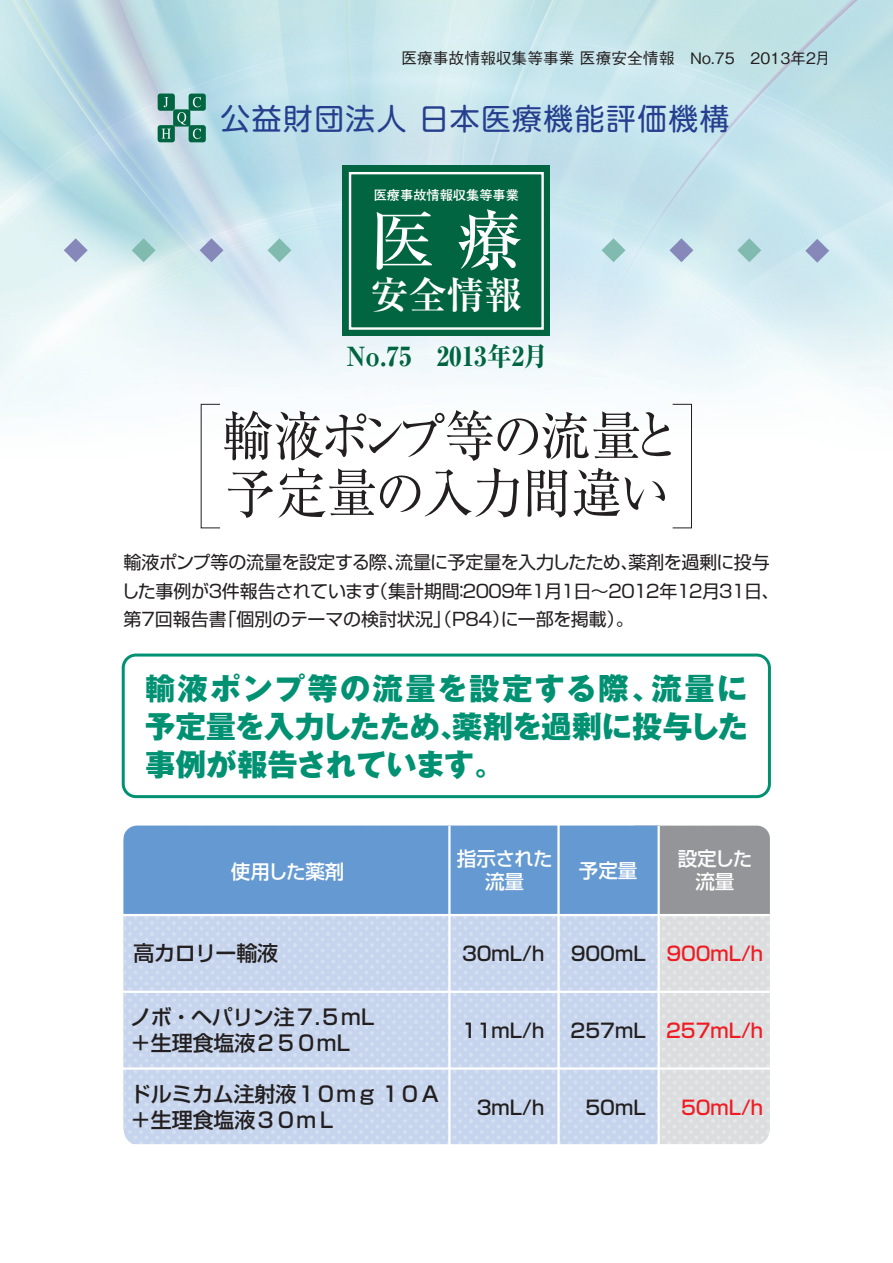
<style>
.page{position:relative;width:893px;height:1263px;background:#fff}
.page>*{position:absolute;margin:0;border:0;box-sizing:border-box;transform-origin:0 0}
.t1{font:65.4px "Ryumin Pro Medium 90 msp RKSJ H";color:#fff}
.t2{font:54px/57px "Ryumin Pro Regular 90 msp RKSJ H";letter-spacing:-.055em;color:#231f20;scale:.94 1}
.t3{font:37.95px "Ryumin Pro Bold 90 msp RKSJ H";color:#fff}
.t4{font:30.3px/37.8px "Gothic MB101 Pro Heavy 90 msp RKSJ H";letter-spacing:.005em;color:#009173;text-align:justify}
.t5{font:29.85px "Shin M Go Pro Regular 90 msp RKSJ H";letter-spacing:.05em;color:#253f8e}
.t6{font:26.4px "Ryumin Pro Heavy 90 msp RKSJ H";color:#006540;scale:.95 1}
.t7{font:21px/25.5px "Shin Go Pro Medium 90 msp RKSJ H";letter-spacing:-.02em;color:#231f20}
.t8{font:19.5px "Shin Go Pro Medium 90 msp RKSJ H";letter-spacing:-.03em;color:#231f20}
.t9{font:19.5px/22.5px "Shin Go Pro Medium 90 msp RKSJ H";letter-spacing:-.01em;color:#fff;text-align:center}
.t10{font:19.5px "Shin Go Pro Medium 90 msp RKSJ H";letter-spacing:-.155em;color:#231f20}
.t11{font:19.5px "Shin Go Pro Medium 90 msp RKSJ H";color:#ee1d23}
.t12{font:18px/28.5px "Shin Go Pro Regular 90 msp RKSJ H";letter-spacing:-.03em;color:#231f20}
.t13{font:15.75px "Gothic BBB Pro Medium 90 msp RKSJ H";color:#231f20}
.t14{font:13.2px "Futo Go B101 Pro Bold 90 msp RKSJ H";color:#fff}
.s1{color:#ee1d23}
</style>
<div class="page">
<img style="left:0;top:0;width:893px;height:1131px">
<svg style="left:602px;top:238px;width:23px;height:24px"></svg>
<svg style="left:669px;top:238px;width:24px;height:24px"></svg>
<svg style="left:805px;top:239px;width:24px;height:24px"></svg>
<svg style="left:737px;top:238px;width:24px;height:24px"></svg>
<svg style="left:132px;top:238px;width:24px;height:24px"></svg>
<svg style="left:200px;top:238px;width:23px;height:24px"></svg>
<svg style="left:64px;top:238px;width:24px;height:24px"></svg>
<svg style="left:267px;top:238px;width:24px;height:24px"></svg>
<svg style="left:158px;top:94px;width:48px;height:48px;background:#5b9c8b"></svg>
<div style="left:342px;top:165px;width:208px;height:171px;background:#006540"></div>
<div style="left:349px;top:172px;width:195px;height:158px;border:2px solid #fff"></div>
<div style="left:672px;top:404px;width:20px;height:124px;border:1px solid #231f20"></div>
<div style="left:122px;top:653px;width:649px;height:145px;border:3px solid #009173;border-radius:13px"></div>
<svg style="left:660px;top:916px;width:110px;height:228px;background:#dddee0"></svg>
<svg style="left:124px;top:916px;width:534px;height:228px;background:#c8d7ed"></svg>
<div style="left:660px;top:826px;width:110px;height:88px;background:#939598"></div>
<div style="left:124px;top:826px;width:534px;height:88px;background:#6599d1"></div>
<hr style="left:115px;top:914px;width:655px;height:2px;background:#fff">
<hr style="left:115px;top:991px;width:655px;height:2px;background:#fff">
<hr style="left:115px;top:1067px;width:655px;height:3px;background:#fff">
<hr style="left:448px;top:826px;width:3px;height:323px;background:#fff">
<hr style="left:557px;top:824px;width:3px;height:325px;background:#fff">
<hr style="left:658px;top:826px;width:2px;height:323px;background:#fff">
<p class="t13" style="left:401px;top:52px;width:431px">医療事故情報収集等事業 医療安全情報　No.75　2013年2月</p>
<p class="t5" style="left:221px;top:107px;width:511px">公益財団法人 日本医療機能評価機構</p>
<p class="t14" style="left:374px;top:190px;width:147px">医療事故情報収集等事業</p>
<p class="t1" style="left:370px;top:215px;width:154px">医 療</p>
<p class="t3" style="left:370px;top:280px;width:153px">安全情報</p>
<p class="t6" style="left:347px;top:347px;width:214px">No.75　2013年2月</p>
<p class="t2" style="left:222px;top:415px;width:491px">輸液ポンプ等の流量と予定量の入力間違い</p>
<p class="t12" style="left:121px;top:550px;width:660px">輸液ポンプ等の流量を設定する際、流量に予定量を入力したため、薬剤を過剰に投与した事例が３件報告されています（集計期間：２００９年１月１日～２０１２年１２月３１日、第７回報告書「個別のテーマの検討状況」（Ｐ８４）に一部を掲載）。</p>
<p class="t4" style="left:145px;top:674px;width:605px">輸液ポンプ等の流量を設定する際、流量に予定量を入力したため、薬剤を過剰に投与した事例が報告されています。</p>
<p class="t9" style="left:231px;top:863px;width:115px">使用した薬剤</p>
<p class="t9" style="left:457px;top:850px;width:97px">指示された流量</p>
<p class="t9" style="left:579px;top:862px;width:60px">予定量</p>
<p class="t9" style="left:678px;top:850px;width:76px">設定した流量</p>
<p class="t7" style="left:133px;top:943px;width:146px">高カロリー輸液</p>
<p class="t7" style="left:130px;top:1007px;width:246px">ノボ・ヘパリン注７.５ｍL＋生理食塩液２５０ｍL</p>
<p class="t7" style="left:130px;top:1084px;width:313px">ドルミカム注射液１０ｍｇ１０Ａ＋生理食塩液３０ｍＬ</p>
<p class="t10" style="left:462px;top:947px;width:306px">3０ｍL/ｈ ９００ｍL <span class="s1">９００ｍL/ｈ</span></p>
<p class="t8" style="left:462px;top:1023px;width:306px">11ｍL/ｈ 257ｍL <span class="s1">257ｍL/ｈ</span></p>
<p class="t8" style="left:477px;top:1100px;width:73px">3ｍL/ｈ</p>
<p class="t8" style="left:585px;top:1100px;width:62px">5０ｍL</p>
<p class="t11" style="left:681px;top:1100px;width:87px">5０ｍL/ｈ</p>
</div>
